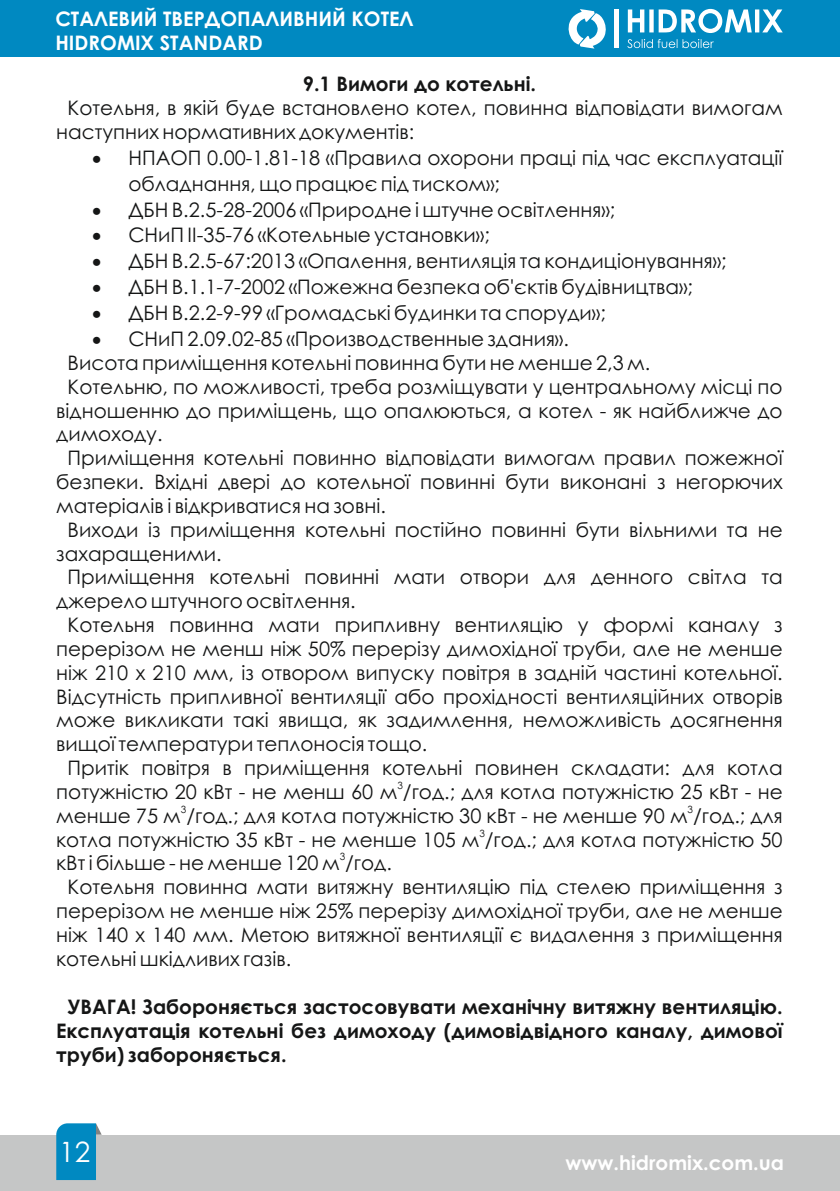
<style>
.page{position:relative;width:840px;height:1191px;background:#fff}
.page>*{position:absolute;margin:0;border:0;box-sizing:border-box;transform-origin:0 0}
.t1{font:28px "Century Gothic";color:#fff}
.t2{font:20px/23.8px "Century Gothic";color:#151616}
.t3{font:700 20px/24.2px "Century Gothic";color:#151616;text-align:justify}
.t4{font:700 20px/24.2px "Century Gothic";color:#fff}
.t5{font:10px "Century Gothic";color:#151616}
</style>
<div class="page">
<div style="left:0;top:0;width:839px;height:57px;background:#0089c1"></div>
<svg style="left:568px;top:9px;width:38px;height:40px"></svg>
<div style="left:613px;top:9px;width:5px;height:39px;background:#fff"></div>
<svg style="left:627px;top:9px;width:155px;height:24px"></svg>
<svg style="left:627px;top:39px;width:86px;height:9px"></svg>
<div style="left:0;top:1134px;width:839px;height:57px;background:#c5c6c6"></div>
<svg style="left:56px;top:1123px;width:46px;height:57px;background:#1e93c2"></svg>
<p class="t4" style="left:55px;top:8px;width:359px">СТАЛЕВИЙ ТВЕРДОПАЛИВНИЙ КОТЕЛ<br>HIDROMIX STANDARD</p>
<p class="t3" style="left:302px;top:74px;width:235px">9.1 Вимоги до котельні.</p>
<p class="t2" style="left:56px;top:98px;width:727px;text-indent:11px">Котельня, в якій буде встановлено котел, повинна відповідати вимогам наступних нормативних документів:</p>
<p class="t2" style="left:128px;top:146px;width:655px;line-height:25.8px;text-indent:-36px">• НПАОП 0.00-1.81-18 «Правила охорони праці під час експлуатації обладнання, що працює під тиском»;</p>
<p class="t2" style="left:92px;top:199px;width:524px">• ДБН В.2.5-28-2006 «Природне і штучне освітлення»;</p>
<p class="t2" style="left:92px;top:225px;width:399px">• СНиП II-35-76 «Котельные установки»;</p>
<p class="t2" style="left:92px;top:251px;width:635px">• ДБН В.2.5-67:2013 «Опалення, вентиляція та кондиціонування»;</p>
<p class="t2" style="left:92px;top:277px;width:602px">• ДБН В.1.1-7-2002 «Пожежна безпека об'єктів будівництва»;</p>
<p class="t2" style="left:92px;top:303px;width:515px">• ДБН В.2.2-9-99 «Громадські будинки та споруди»;</p>
<p class="t2" style="left:92px;top:329px;width:478px">• СНиП 2.09.02-85 «Производственные здания».</p>
<p class="t2" style="left:68px;top:352px;width:583px">Висота приміщення котельні повинна бути не менше 2,3 м.</p>
<p class="t2" style="left:68px;top:376px;width:716px">Котельню, по можливості, треба розміщувати у центральному місці по</p>
<p class="t2" style="left:56px;top:400px;width:727px">відношенню до приміщень, що опалюються, а котел - як найближче до</p>
<p class="t2" style="left:56px;top:424px;width:108px">димоходу.</p>
<p class="t2" style="left:68px;top:448px;width:716px">Приміщення котельні повинно відповідати вимогам правил пожежної</p>
<p class="t2" style="left:56px;top:472px;width:727px">безпеки. Вхідні двері до котельної повинні бути виконані з негорючих</p>
<p class="t2" style="left:56px;top:495px;width:331px">матеріалів i відкриватися на зовні.</p>
<p class="t2" style="left:68px;top:519px;width:716px">Виходи із приміщення котельні постійно повинні бути вільними та не</p>
<p class="t2" style="left:56px;top:543px;width:167px">захаращеними.</p>
<p class="t2" style="left:68px;top:567px;width:716px">Приміщення котельні повинні мати отвори для денного світла та</p>
<p class="t2" style="left:56px;top:591px;width:301px">джерело штучного освітлення.</p>
<p class="t2" style="left:68px;top:615px;width:716px">Котельня повинна мати припливну вентиляцію у формі каналу з</p>
<p class="t2" style="left:56px;top:638px;width:727px">перерізом не менш ніж 50% перерізу димохідної труби, але не менше</p>
<p class="t2" style="left:56px;top:662px;width:727px">ніж 210 х 210 мм, із отвором випуску повітря в задній частині котельної.</p>
<p class="t2" style="left:56px;top:686px;width:727px">Відсутність припливної вентиляції або прохідності вентиляційних отворів</p>
<p class="t2" style="left:56px;top:710px;width:727px">може викликати такі явища, як задимлення, неможливість досягнення</p>
<p class="t2" style="left:56px;top:734px;width:372px">вищої температури теплоносія тощо.</p>
<p class="t2" style="left:68px;top:758px;width:716px">Притік повітря в приміщення котельні повинен складати: для котла</p>
<p class="t5" style="left:397px;top:781px;width:7px">3</p>
<p class="t2" style="left:56px;top:781px;width:727px">потужністю 20 кВт - не менш 60 м /год.; для котла потужністю 25 кВт - не</p>
<p class="t5" style="left:181px;top:805px;width:7px">3</p>
<p class="t5" style="left:687px;top:805px;width:7px">3</p>
<p class="t2" style="left:56px;top:805px;width:727px">менше 75 м /год.; для котла потужністю 30 кВт - не менше 90 м /год.; для</p>
<p class="t5" style="left:479px;top:829px;width:7px">3</p>
<p class="t2" style="left:56px;top:829px;width:727px">котла потужністю 35 кВт - не менше 105 м /год.; для котла потужністю 50</p>
<p class="t5" style="left:339px;top:853px;width:7px">3</p>
<p class="t2" style="left:56px;top:853px;width:337px">кВт i більше - не менше 120 м /год.</p>
<p class="t2" style="left:68px;top:877px;width:716px">Котельня повинна мати витяжну вентиляцію під стелею приміщення з</p>
<p class="t2" style="left:56px;top:900px;width:727px">перерізом не менше ніж 25% перерізу димохідної труби, але не менше</p>
<p class="t2" style="left:56px;top:924px;width:727px">ніж 140 х 140 мм. Метою витяжної вентиляції є видалення з приміщення</p>
<p class="t2" style="left:56px;top:948px;width:236px">котельні шкідливих газів.</p>
<p class="t3" style="left:56px;top:996px;width:727px;text-indent:11px">УВАГА! Забороняється застосовувати механічну витяжну вентиляцію.<br>Експлуатація котельні без димоходу (димовідвідного каналу, димової труби) забороняється.</p>
<h1 class="t1" style="left:59px;top:1140px;width:33px">12</h1>
<p class="t4" style="left:565px;top:1152px;width:220px">www.hidromix.com.ua</p>
</div>
